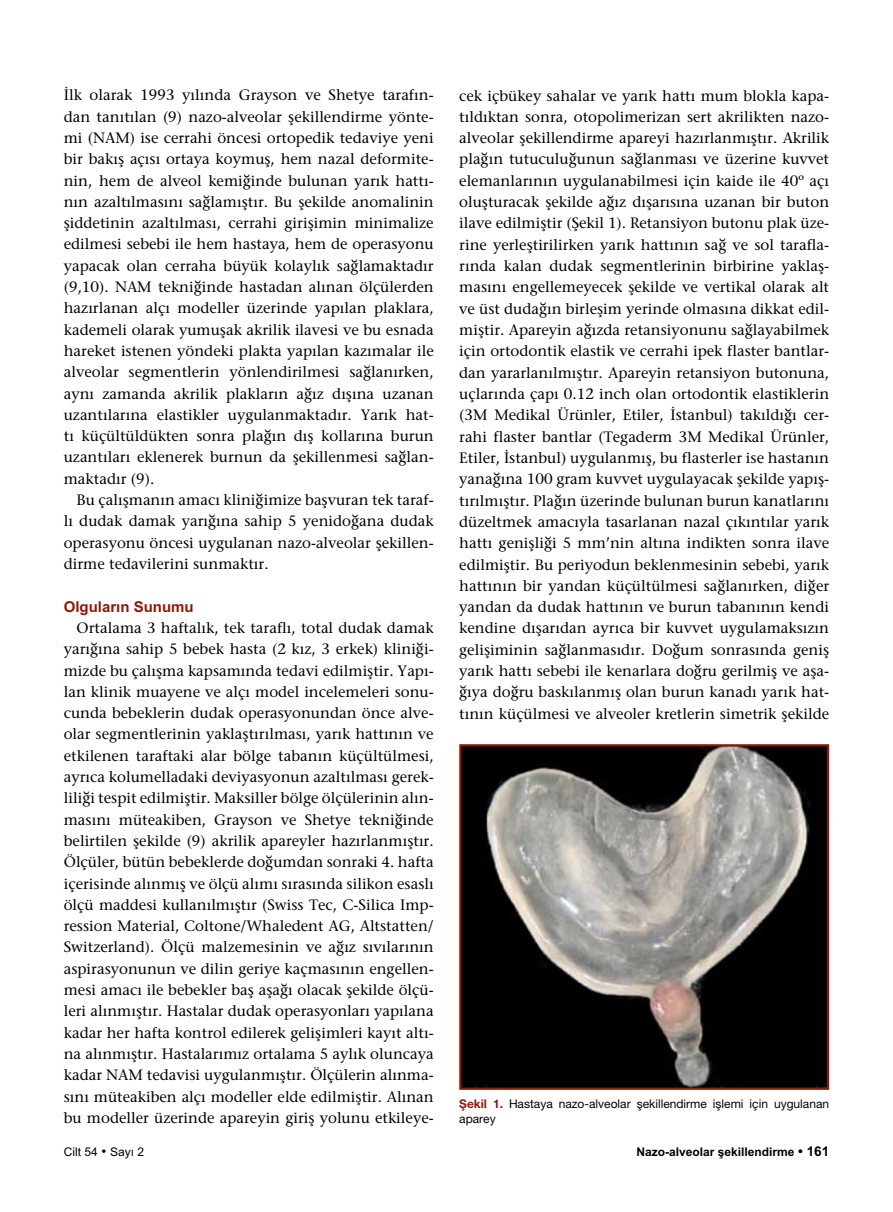
<style>
.page{position:relative;width:893px;height:1212px;background:#fff}
.page>*{position:absolute;margin:0;border:0;box-sizing:border-box;transform-origin:0 0}
.t1{font:500 15px/21.3px "ITC Stone Serif";color:#000;text-align:justify}
.t2{font:700 15px "Arial";color:#8f1709}
.t3{font:12px/14.4px "Helvetica Neu Roman";color:#000}
.t4{font:700 12px "Arial";color:#000}
.t5{font:12px "Arial";color:#000}
.s1{font-family:"Helvetica Neu";font-weight:700;color:#8f1709}
.s2{font-size:13.8px}
.s3{font-size:13.5px}
</style>
<div class="page">
<img style="left:462px;top:747px;width:364px;height:340px">
<div style="left:459px;top:744px;width:370px;height:346px;border:2px solid #8f1709"></div>
<p class="t1" style="left:64px;top:84px;width:371px">İlk olarak 1993 yılında Grayson ve Shetye tarafın-</p>
<p class="t1" style="left:64px;top:106px;width:371px">dan tanıtılan (9) nazo-alveolar şekillendirme yönte-</p>
<p class="t1" style="left:64px;top:127px;width:371px">mi (NAM) ise cerrahi öncesi ortopedik tedaviye yeni</p>
<p class="t1" style="left:64px;top:148px;width:371px">bir bakış açısı ortaya koymuş, hem nazal deformite-</p>
<p class="t1" style="left:64px;top:169px;width:371px">nin, hem de alveol kemiğinde bulunan yarık hattı-</p>
<p class="t1" style="left:64px;top:191px;width:371px">nın azaltılmasını sağlamıştır. Bu şekilde anomalinin</p>
<p class="t1" style="left:64px;top:212px;width:371px">şiddetinin azaltılması, cerrahi girişimin minimalize</p>
<p class="t1" style="left:64px;top:233px;width:371px">edilmesi sebebi ile hem hastaya, hem de operasyonu</p>
<p class="t1" style="left:64px;top:255px;width:371px">yapacak olan cerraha büyük kolaylık sağlamaktadır</p>
<p class="t1" style="left:64px;top:276px;width:371px">(9,10). NAM tekniğinde hastadan alınan ölçülerden</p>
<p class="t1" style="left:64px;top:297px;width:371px">hazırlanan alçı modeller üzerinde yapılan plaklara,</p>
<p class="t1" style="left:64px;top:319px;width:371px">kademeli olarak yumuşak akrilik ilavesi ve bu esnada</p>
<p class="t1" style="left:64px;top:340px;width:371px">hareket istenen yöndeki plakta yapılan kazımalar ile</p>
<p class="t1" style="left:64px;top:361px;width:371px">alveolar segmentlerin yönlendirilmesi sağlanırken,</p>
<p class="t1" style="left:64px;top:382px;width:371px">aynı zamanda akrilik plakların ağız dışına uzanan</p>
<p class="t1" style="left:64px;top:404px;width:371px">uzantılarına elastikler uygulanmaktadır. Yarık hat-</p>
<p class="t1" style="left:64px;top:425px;width:371px">tı küçültüldükten sonra plağın dış kollarına burun</p>
<p class="t1" style="left:64px;top:446px;width:371px">uzantıları eklenerek burnun da şekillenmesi sağlan-</p>
<p class="t1" style="left:64px;top:468px;width:92px">maktadır (9).</p>
<p class="t1" style="left:77px;top:489px;width:359px">Bu çalışmanın amacı kliniğimize başvuran tek taraf-</p>
<p class="t1" style="left:64px;top:510px;width:371px">lı dudak damak yarığına sahip 5 yenidoğana dudak</p>
<p class="t1" style="left:64px;top:532px;width:371px">operasyonu öncesi uygulanan nazo-alveolar şekillen-</p>
<p class="t1" style="left:64px;top:553px;width:206px">dirme tedavilerini sunmaktır.</p>
<p class="t2" style="left:64px;top:598px;width:132px">Olguların Sunumu</p>
<p class="t1" style="left:77px;top:617px;width:359px">Ortalama 3 haftalık, tek taraflı, total dudak damak</p>
<p class="t1" style="left:64px;top:638px;width:371px">yarığına sahip 5 bebek hasta (2 kız, 3 erkek) kliniği-</p>
<p class="t1" style="left:64px;top:659px;width:371px">mizde bu çalışma kapsamında tedavi edilmiştir. Yapı-</p>
<p class="t1" style="left:64px;top:681px;width:371px">lan klinik muayene ve alçı model incelemeleri sonu-</p>
<p class="t1" style="left:64px;top:702px;width:371px">cunda bebeklerin dudak operasyonundan önce alve-</p>
<p class="t1" style="left:64px;top:723px;width:371px">olar segmentlerinin yaklaştırılması, yarık hattının ve</p>
<p class="t1" style="left:64px;top:745px;width:371px">etkilenen taraftaki alar bölge tabanın küçültülmesi,</p>
<p class="t1" style="left:64px;top:766px;width:371px">ayrıca kolumelladaki deviyasyonun azaltılması gerek-</p>
<p class="t1" style="left:64px;top:787px;width:371px">liliği tespit edilmiştir. Maksiller bölge ölçülerinin alın-</p>
<p class="t1" style="left:64px;top:808px;width:371px">masını müteakiben, Grayson ve Shetye tekniğinde</p>
<p class="t1" style="left:64px;top:830px;width:371px">belirtilen şekilde (9) akrilik apareyler hazırlanmıştır.</p>
<p class="t1" style="left:64px;top:851px;width:371px">Ölçüler, bütün bebeklerde doğumdan sonraki 4. hafta</p>
<p class="t1" style="left:64px;top:872px;width:371px">içerisinde alınmış ve ölçü alımı sırasında silikon esaslı</p>
<p class="t1" style="left:64px;top:894px;width:371px">ölçü maddesi kullanılmıştır (Swiss Tec, C-Silica Imp-</p>
<p class="t1" style="left:64px;top:915px;width:371px">ression Material, Coltone/Whaledent AG, Altstatten/</p>
<p class="t1" style="left:64px;top:936px;width:371px">Switzerland). Ölçü malzemesinin ve ağız sıvılarının</p>
<p class="t1" style="left:64px;top:958px;width:371px">aspirasyonunun ve dilin geriye kaçmasının engellen-</p>
<p class="t1" style="left:64px;top:979px;width:371px">mesi amacı ile bebekler baş aşağı olacak şekilde ölçü-</p>
<p class="t1" style="left:64px;top:1000px;width:371px">leri alınmıştır. Hastalar dudak operasyonları yapılana</p>
<p class="t1" style="left:64px;top:1021px;width:371px">kadar her hafta kontrol edilerek gelişimleri kayıt altı-</p>
<p class="t1" style="left:64px;top:1043px;width:371px">na alınmıştır. Hastalarımız ortalama 5 aylık oluncaya</p>
<p class="t1" style="left:64px;top:1064px;width:371px">kadar NAM tedavisi uygulanmıştır. Ölçülerin alınma-</p>
<p class="t1" style="left:64px;top:1085px;width:371px">sını müteakiben alçı modeller elde edilmiştir. Alınan</p>
<p class="t1" style="left:64px;top:1107px;width:371px">bu modeller üzerinde apareyin giriş yolunu etkileye-</p>
<p class="t1" style="left:459px;top:84px;width:371px">cek içbükey sahalar ve yarık hattı mum blokla kapa&shy;tıldıktan sonra, otopolimerizan sert akrilikten nazo&shy;alveolar şekillendirme apareyi hazırlanmıştır. Akrilik plağın tutuculuğunun sağlanması ve üzerine kuvvet elemanlarının uygulanabilmesi için kaide ile 40º açı oluşturacak şekilde ağız dışarısına uzanan bir buton ilave edilmiştir (Şekil 1). Retansiyon butonu plak üze&shy;rine yerleştirilirken yarık hattının sağ ve sol tarafla&shy;rında kalan dudak segmentlerinin birbirine yaklaş&shy;masını engellemeyecek şekilde ve vertikal olarak alt ve üst dudağın birleşim yerinde olmasına dikkat edil&shy;miştir. Apareyin ağızda retansiyonunu sağlayabilmek için ortodontik elastik ve cerrahi ipek flaster bantlar&shy;dan yararlanılmıştır. Apareyin retansiyon butonuna, uçlarında çapı 0.12 inch olan ortodontik elastiklerin (3M Medikal Ürünler, Etiler, İstanbul) takıldığı cer&shy;rahi flaster bantlar (Tegaderm 3M Medikal Ürünler, Etiler, İstanbul) uygulanmış, bu flasterler ise hastanın yanağına 100 gram kuvvet uygulayacak şekilde yapış&shy;tırılmıştır. Plağın üzerinde bulunan burun kanatlarını düzeltmek amacıyla tasarlanan nazal çıkıntılar yarık hattı genişliği 5 mm’nin altına indikten sonra ilave edilmiştir. Bu periyodun beklenmesinin sebebi, yarık hattının bir yandan küçültülmesi sağlanırken, diğer yandan da dudak hattının ve burun tabanının kendi kendine dışarıdan ayrıca bir kuvvet uygulamaksızın gelişiminin sağlanmasıdır. Doğum sonrasında geniş yarık hattı sebebi ile kenarlara doğru gerilmiş ve aşa&shy;ğıya doğru baskılanmış olan burun kanadı yarık hat&shy;tının küçülmesi ve alveoler kretlerin simetrik şekilde</p>
<p class="t3" style="left:459px;top:1096px;width:371px"><span class="s1">Şekil 1.</span> Hastaya nazo-alveolar şekillendirme işlemi için uygulanan aparey</p>
<p class="t5" style="left:64px;top:1145px;width:82px">Cilt 54 <span class="s2">•</span> Sayı 2</p>
<p class="t4" style="left:636px;top:1144px;width:194px">Nazo-alveolar şekillendirme <span class="s3">• 161</span></p>
</div>
